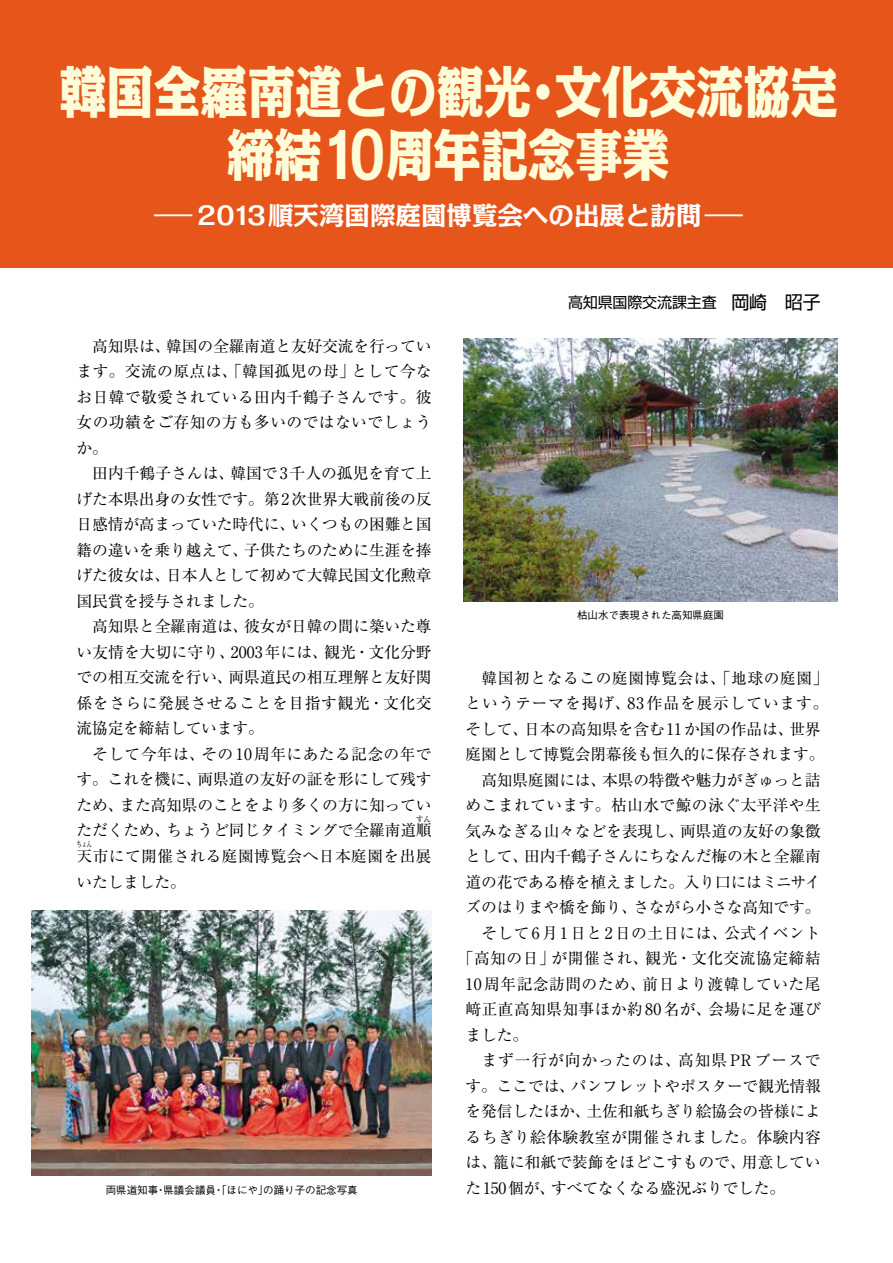
<style>
.page{position:relative;width:893px;height:1263px;background:#fff}
.page>*{position:absolute;margin:0;border:0;box-sizing:border-box;transform-origin:0 0}
.t1{font:800 55.5px/63px "Kakumin Pro";color:#fffcda;text-align:center;scale:.85 1}
.t2{font:700 25.5px "Kakumin Pro";color:#fff;scale:1.5 1}
.t3{font:15.75px/25.5px "Ryumin Pro";letter-spacing:-.01em;color:#000;text-align:justify}
.t4{font:15.75px "Ryumin Pro";letter-spacing:.025em;color:#000}
.t5{font:15.75px "Ryumin Pro";letter-spacing:.055em;color:#000}
.t6{font:15.75px "Ryumin Pro";letter-spacing:.035em;color:#000}
.t7{font:15.75px "Ryumin Pro";letter-spacing:.03em;color:#000}
.t8{font:15.75px "Ryumin Pro";letter-spacing:.04em;color:#000}
.t9{font:15.75px "Ryumin Pro";letter-spacing:.06em;color:#000}
.t10{font:15px "Shin Go Pro";letter-spacing:-.01em;color:#000}
.t11{font:500 10.5px "Gothic BBB Pro";color:#000}
.t12{font:7.8px "Ryumin Pro";color:#000;scale:.66 1}
.t13{font:7.8px "Ryumin Pro";color:#000}
.s1{font-size:63.75px}
.s2{font-size:18px}
</style>
<div class="page">
<div style="left:0;top:0;width:893px;height:268px;background:#e6561a"></div>
<img style="left:32px;top:910px;width:400px;height:266px">
<img style="left:463px;top:338px;width:375px;height:264px">
<h1 class="t1" style="left:59px;top:54px;width:917px">韓国全羅南道との観光・文化交流協定締結<span class="s1">10</span>周年記念事業</h1>
<h2 class="t2" style="left:154px;top:195px;width:394px">―2013順天湾国際庭園博覧会への出展と訪問―</h2>
<p class="t3" style="left:77px;top:332px;width:357px;text-indent:16px">高知県は、韓国の全羅南道と友好交流を行っています。交流の原点は、「韓国孤児の母」として今なお日韓で敬愛されている田内千鶴子さんです。彼女の功績をご存知の方も多いのではないでしょうか。</p>
<p class="t3" style="left:77px;top:460px;width:357px;text-indent:16px">田内千鶴子さんは、韓国で3千人の孤児を育て上げた本県出身の女性です。第2次世界大戦前後の反日感情が高まっていた時代に、いくつもの困難と国籍の違いを乗り越えて、子供たちのために生涯を捧げた彼女は、日本人として初めて大韓民国文化勲章国民賞を授与されました。</p>
<p class="t3" style="left:77px;top:613px;width:357px;text-indent:16px">高知県と全羅南道は、彼女が日韓の間に築いた尊い友情を大切に守り、2003年には、観光・文化分野での相互交流を行い、両県道民の相互理解と友好関係をさらに発展させることを目指す観光・文化交流協定を締結しています。</p>
<p class="t3" style="left:77px;top:740px;width:357px;text-indent:16px">そして今年は、その10周年にあたる記念の年です。これを機に、両県道の友好の証を形にして残すため、また高知県のことをより多くの方に知っていただくため、ちょうど同じタイミングで全羅南道順</p>
<p class="t13" style="left:416px;top:813px;width:17px">すん</p>
<p class="t4" style="left:77px;top:844px;width:357px">天市にて開催される庭園博覧会へ日本庭園を出展</p>
<p class="t12" style="left:77px;top:838px;width:25px">ちょん</p>
<p class="t3" style="left:77px;top:868px;width:111px">いたしました。</p>
<p class="t11" style="left:106px;top:1181px;width:253px">両県道知事・県議会議員・「ほにや」の踊り子の記念写真</p>
<p class="t10" style="left:568px;top:290px;width:254px">高知県国際交流課主査　<span class="s2">岡崎　昭子</span></p>
<p class="t11" style="left:577px;top:607px;width:148px">枯山水で表現された高知県庭園</p>
<p class="t8" style="left:481px;top:665px;width:349px">韓国初となるこの庭園博覧会は、「地球の庭園」</p>
<p class="t5" style="left:466px;top:691px;width:364px">というテーマを掲げ、83 作品を展示しています。</p>
<p class="t3" style="left:466px;top:715px;width:357px">そして、日本の高知県を含む11か国の作品は、世界</p>
<p class="t3" style="left:466px;top:740px;width:360px">庭園として博覧会閉幕後も恒久的に保存されます。</p>
<p class="t3" style="left:481px;top:766px;width:341px">高知県庭園には、本県の特徴や魅力がぎゅっと詰</p>
<p class="t4" style="left:466px;top:793px;width:357px">めこまれています。枯山水で鯨の泳ぐ太平洋や生</p>
<p class="t3" style="left:466px;top:817px;width:357px">気みなぎる山々などを表現し、両県道の友好の象徴</p>
<p class="t3" style="left:466px;top:842px;width:357px">として、田内千鶴子さんにちなんだ梅の木と全羅南</p>
<p class="t3" style="left:466px;top:868px;width:357px">道の花である椿を植えました。入り口にはミニサイ</p>
<p class="t3" style="left:466px;top:893px;width:356px">ズのはりまや橋を飾り、さながら小さな高知です。</p>
<p class="t4" style="left:481px;top:920px;width:341px">そして6月1日と2日の土日には、公式イベント</p>
<p class="t6" style="left:458px;top:946px;width:364px">「高知の日」が開催され、観光・文化交流協定締結</p>
<p class="t7" style="left:466px;top:971px;width:356px">10周年記念訪問のため、前日より渡韓していた尾</p>
<p class="t4" style="left:466px;top:997px;width:357px">﨑正直高知県知事ほか約80名が、会場に足を運び</p>
<p class="t3" style="left:466px;top:1021px;width:64px">ました。</p>
<p class="t9" style="left:481px;top:1048px;width:341px">まず一行が向かったのは、高知県 PR ブースで</p>
<p class="t3" style="left:466px;top:1072px;width:357px">す。ここでは、パンフレットやポスターで観光情報</p>
<p class="t3" style="left:466px;top:1097px;width:357px">を発信したほか、土佐和紙ちぎり絵協会の皆様によ</p>
<p class="t4" style="left:466px;top:1124px;width:357px">るちぎり絵体験教室が開催されました。体験内容</p>
<p class="t3" style="left:466px;top:1148px;width:357px">は、籠に和紙で装飾をほどこすもので、用意してい</p>
<p class="t3" style="left:466px;top:1174px;width:321px">た150個が、すべてなくなる盛況ぶりでした。</p>
</div>
